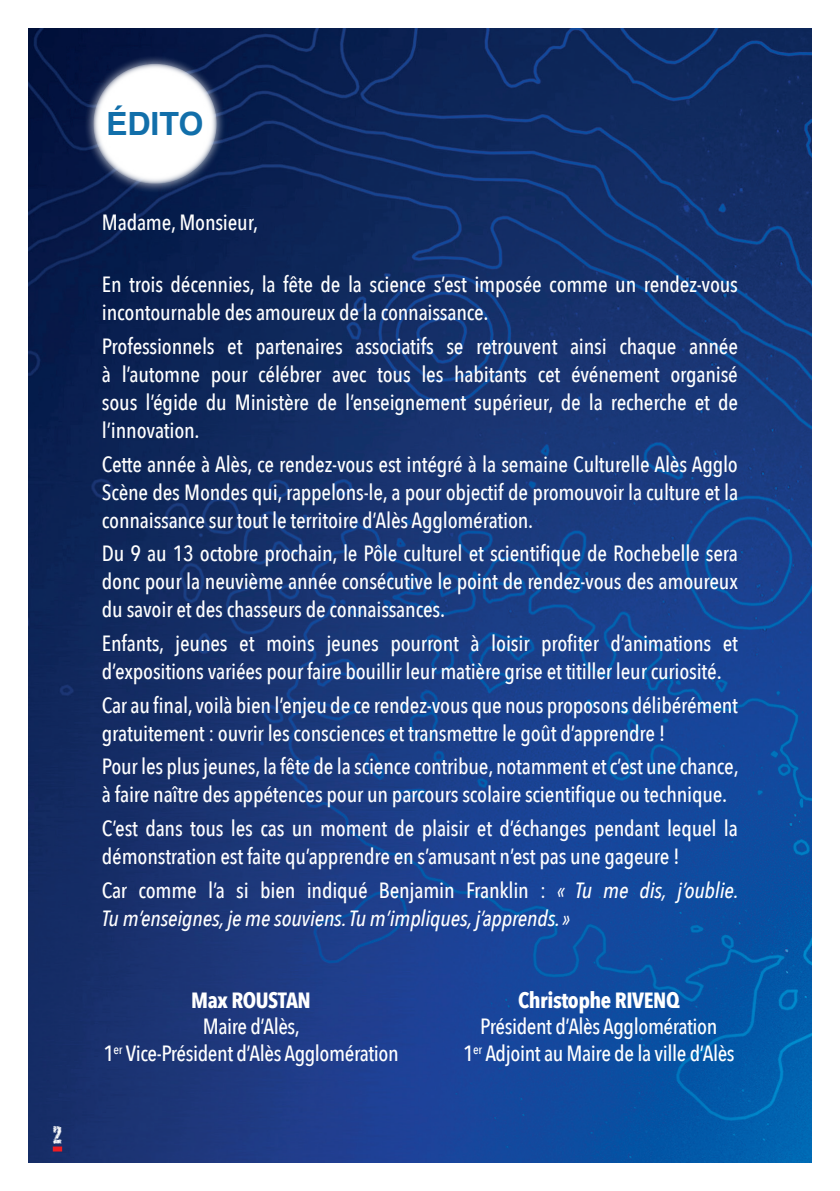
<style>
.page{position:relative;width:840px;height:1191px;background:#fff}
.page>*{position:absolute;margin:0;border:0;box-sizing:border-box;transform-origin:0 0}
.t1{font:700 32px "Helvetica";color:#126faa}
.t2{font:600 26px "Tripper Rough Pro";color:#fff;scale:.9 1}
.t3{font:500 22px/28px "Avenir Next Condensed";letter-spacing:-.01em;color:#fff}
.t4{font:italic 500 22px/28px "Avenir Next Condensed";letter-spacing:-.01em;color:#fff}
.t5{font:700 22px "Avenir Next Condensed";letter-spacing:-.02em;color:#fff}
.s1{font-style:normal}
</style>
<div class="page">
<img style="left:28px;top:28px;width:783px;height:1134px">
<div style="left:84px;top:55px;width:142px;height:138px;background:#fff;opacity:.75"></div>
<div style="left:93px;top:64px;width:123px;height:120px;background:#fff;border-radius:50%"></div>
<div style="left:53px;top:1146px;width:9px;height:5px;background:#ee1d23"></div>
<p class="t2" style="left:53px;top:1113px;width:12px">2</p>
<h1 class="t1" style="left:106px;top:98px;width:99px">ÉDITO</h1>
<p class="t3" style="left:102px;top:209px;width:158px">Madame, Monsieur,</p>
<p class="t3" style="left:102px;top:270px;width:637px">En trois décennies, la fête de la science s’est imposée comme un rendez-vous incontournable des amoureux de la connaissance.</p>
<p class="t3" style="left:102px;top:332px;width:637px;text-align:justify">Professionnels et partenaires associatifs se retrouvent ainsi chaque année à l’automne pour célébrer avec tous les habitants cet événement organisé sous l’égide du Ministère de l’enseignement supérieur, de la recherche et de l’innovation.</p>
<p class="t3" style="left:102px;top:450px;width:637px;text-align:justify">Cette année à Alès, ce rendez-vous est intégré à la semaine Culturelle Alès Agglo Scène des Mondes qui, rappelons-le, a pour objectif de promouvoir la culture et la connaissance sur tout le territoire d’Alès Agglomération.</p>
<p class="t3" style="left:102px;top:539px;width:637px;text-align:justify">Du 9 au 13 octobre prochain, le Pôle culturel et scientifique de Rochebelle sera donc pour la neuvième année consécutive le point de rendez-vous des amoureux du savoir et des chasseurs de connaissances.</p>
<p class="t3" style="left:102px;top:629px;width:637px">Enfants, jeunes et moins jeunes pourront à loisir profiter d’animations et d’expositions variées pour faire bouillir leur matière grise et titiller leur curiosité.</p>
<p class="t3" style="left:102px;top:691px;width:637px">Car au final, voilà bien l’enjeu de ce rendez-vous que nous proposons délibérément gratuitement : ouvrir les consciences et transmettre le goût d’apprendre !</p>
<p class="t3" style="left:102px;top:752px;width:638px">Pour les plus jeunes, la fête de la science contribue, notamment et c’est une chance, à faire naître des appétences pour un parcours scolaire scientifique ou technique.</p>
<p class="t3" style="left:102px;top:814px;width:637px">C’est dans tous les cas un moment de plaisir et d’échanges pendant lequel la démonstration est faite qu’apprendre en s’amusant n’est pas une gageure !</p>
<p class="t4" style="left:102px;top:876px;width:637px"><span class="s1">Car comme l’a si bien indiqué Benjamin Franklin :</span> « Tu me dis, j’oublie.<br>Tu m’enseignes, je me souviens. Tu m’impliques, j’apprends. »</p>
<p class="t5" style="left:191px;top:986px;width:121px">Max ROUSTAN</p>
<p class="t3" style="left:103px;top:1013px;width:296px;line-height:26.4px;text-align:center">Maire d’Alès,<br>1<sup>er</sup> Vice-Président d’Alès Agglomération</p>
<p class="t5" style="left:517px;top:986px;width:163px">Christophe RIVENQ</p>
<p class="t3" style="left:463px;top:1013px;width:273px;line-height:26.4px;text-align:center">Président d’Alès Agglomération<br>1<sup>er</sup> Adjoint au Maire de la ville d’Alès</p>
</div>
